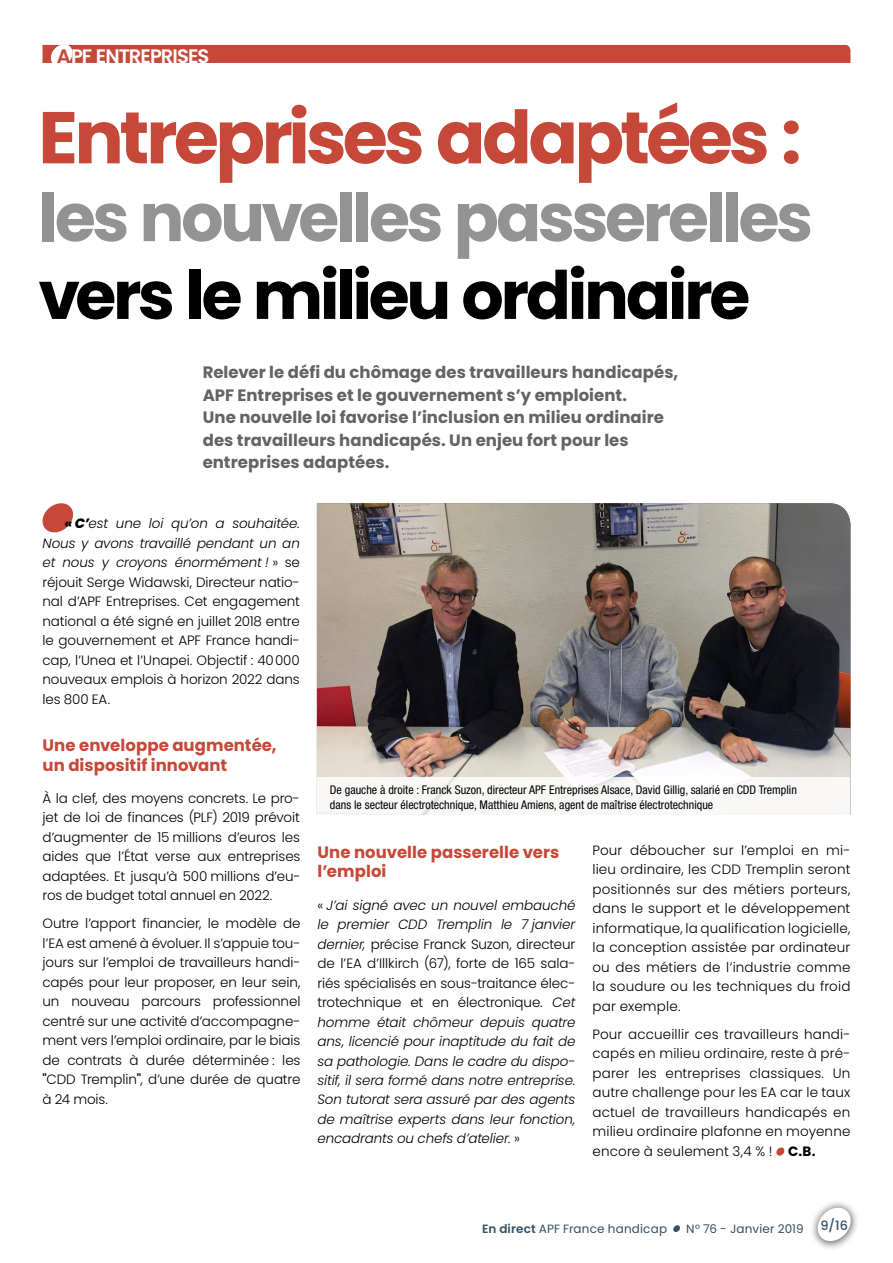
<style>
.page{position:relative;width:893px;height:1263px;background:#fff}
.page>*{position:absolute;margin:0;border:0;box-sizing:border-box;transform-origin:0 0}
.t1{font:700 73.2px "Poppins";letter-spacing:-.05em;color:#c64838}
.t2{font:700 66.6px "Poppins";letter-spacing:-.05em;color:#939393}
.t3{font:700 66.6px "Poppins";letter-spacing:-.05em;color:#000}
.t4{font:600 19.5px "Poppins";letter-spacing:-.045em;color:#fff}
.t5{font:700 16.5px/22.5px "Poppins";letter-spacing:.005em;color:#636363}
.t6{font:700 16.5px/19.5px "Poppins";letter-spacing:.005em;color:#c64838}
.t7{font:300 13.5px/19.5px "Poppins";letter-spacing:-.005em;color:#000;text-align:justify}
.t8{font:italic 300 13.5px/19.5px "Poppins";letter-spacing:-.01em;color:#000;text-align:justify}
.t9{font:500 12.9px "Poppins";color:#345066}
.t10{font:condensed 12px/14.4px "Helvetica Neue";color:#000}
.t11{font:12px "Poppins";letter-spacing:.015em;color:#345066}
.s1{color:#c64838}
.s2{font-weight:800;font-style:italic}
.s3{font-style:italic}
.s4{font-weight:500}
.s5{font-style:normal}
.s6{font-weight:700}
.s7{font-weight:600}
</style>
<div class="page">
<div style="left:809px;top:1199px;width:50px;height:51px;background:#000;opacity:.75"></div>
<svg style="left:815px;top:1205px;width:38px;height:38px"></svg>
<svg style="left:673px;top:1225px;width:7px;height:7px"></svg>
<svg style="left:43px;top:44px;width:807px;height:19px;background:#ca5546"></svg>
<svg style="left:42px;top:503px;width:31px;height:30px"></svg>
<svg style="left:776px;top:1147px;width:9px;height:9px"></svg>
<img style="left:317px;top:503px;width:533px;height:274px">
<div style="left:317px;top:777px;width:533px;height:38px;background:#f9f8f6"></div>
<h3 class="t4" style="left:57px;top:45px;width:154px"><span class="s1">A</span>PF ENTREPRISES</h3>
<h1 class="t1" style="left:38px;top:95px;width:765px">Entreprises adaptées :</h1>
<h2 class="t2" style="left:38px;top:179px;width:776px">les nouvelles passerelles</h2>
<h2 class="t3" style="left:38px;top:257px;width:713px">vers le milieu ordinaire</h2>
<p class="t5" style="left:203px;top:361px;width:477px">Relever le défi du chômage des travailleurs handicapés, APF Entreprises et le gouvernement s’y emploient.<br>Une nouvelle loi favorise l’inclusion en milieu ordinaire des travailleurs handicapés. Un enjeu fort pour les entreprises adaptées.</p>
<p class="t7" style="left:43px;top:514px;width:259px;text-indent:22px"><span class="s2">« C’</span><span class="s3">est une loi qu’on a souhaitée.<br>Nous y avons travaillé pendant un an et nous y croyons énormément !</span> » se réjouit Serge Widawski, Directeur natio&shy;nal d’APF Entreprises. Cet engagement national a été signé en juillet 2018 entre le gouvernement et APF France handi&shy;cap, l’Unea et l’Unapei. Objectif : 40000 nouveaux emplois à horizon 2022 dans les 800 EA.</p>
<p class="t6" style="left:43px;top:736px;width:236px">Une enveloppe augmentée, un dispositif innovant</p>
<p class="t7" style="left:43px;top:788px;width:259px">À la clef, des moyens concrets. Le pro&shy;jet de loi de finances (PLF) 2019 prévoit d’augmenter de 15 millions d’euros les aides que l’État verse aux entreprises adaptées. Et jusqu’à 500 millions d’eu&shy;ros de budget total annuel en 2022.</p>
<p class="t7" style="left:42px;top:914px;width:259px">Outre l’apport financier, le modèle de l’EA est amené à évoluer. Il s’appuie tou&shy;jours sur l’emploi de travailleurs handi&shy;capés pour leur proposer, en leur sein, un nouveau parcours professionnel centré sur une activité d’accompagne&shy;ment vers l’emploi ordinaire, par le biais de contrats à durée déterminée : les <span class="s4">"</span>CDD Tremplin<span class="s4">"</span>, d’une durée de quatre à 24 mois.</p>
<p class="t10" style="left:330px;top:783px;width:468px">De gauche à droite : Franck Suzon, directeur APF Entreprises Alsace, David Gillig, salarié en CDD Tremplin dans le secteur électrotechnique, Matthieu Amiens, agent de maîtrise électrotechnique</p>
<p class="t6" style="left:317px;top:842px;width:243px">Une nouvelle passerelle vers l’emploi</p>
<p class="t8" style="left:317px;top:895px;width:259px"><span class="s5">«</span> J’ai signé avec un nouvel embauché le premier CDD Tremplin le 7 janvier dernier, <span class="s5">précise Franck Suzon, directeur de l’EA d’Illkirch (67), forte de 165 sala&shy;riés spécialisés en sous-traitance élec&shy;trotechnique et en électronique.</span> Cet homme était chômeur depuis quatre ans, licencié pour inaptitude du fait de sa pathologie. Dans le cadre du dispo&shy;sitif, il sera formé dans notre entreprise.<br>Son tutorat sera assuré par des agents de maîtrise experts dans leur fonction, encadrants ou chefs d’atelier. <span class="s5">»</span></p>
<p class="t7" style="left:592px;top:840px;width:259px">Pour déboucher sur l’emploi en mi&shy;lieu ordinaire, les CDD Tremplin seront positionnés sur des métiers porteurs, dans le support et le développement informatique, la qualification logicielle, la conception assistée par ordinateur ou des métiers de l‘industrie comme la soudure ou les techniques du froid par exemple.</p>
<p class="t7" style="left:592px;top:1024px;width:259px">Pour accueillir ces travailleurs handi&shy;capés en milieu ordinaire, reste à pré&shy;parer les entreprises classiques. Un autre challenge pour les EA car le taux actuel de travailleurs handicapés en milieu ordinaire plafonne en moyenne encore à seulement 3,4 % ! <span class="s6">C.B.</span></p>
<p class="t11" style="left:482px;top:1222px;width:187px"><span class="s7">En direct</span> APF France handicap</p>
<p class="t11" style="left:686px;top:1222px;width:119px">N° 76 - Janvier 2019</p>
<p class="t9" style="left:820px;top:1217px;width:29px">9/16</p>
</div>
